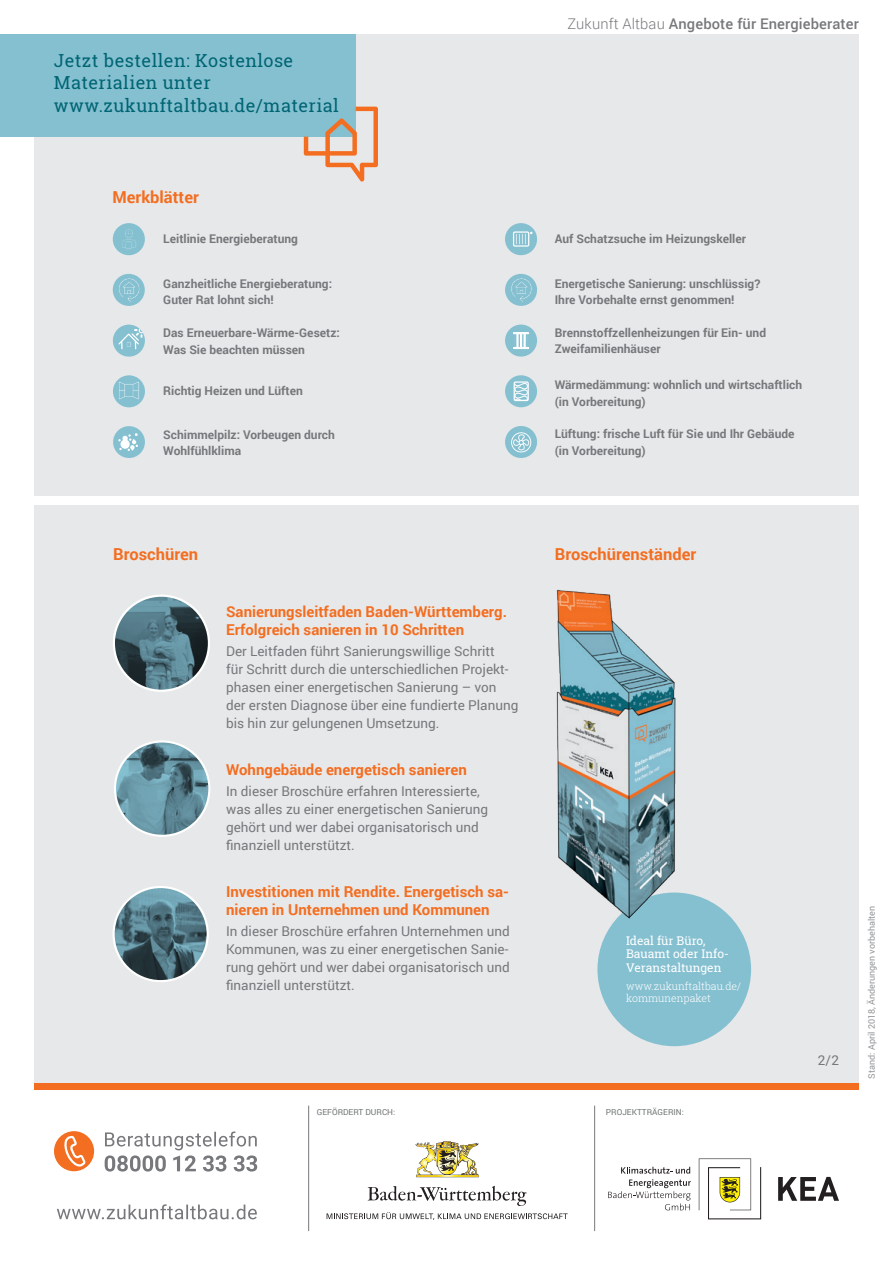
<style>
.page{position:relative;width:893px;height:1263px;background:#fff}
.page>*{position:absolute;margin:0;border:0;box-sizing:border-box;transform-origin:0 0}
.t1{font:18px/22.5px "Roboto Slab";letter-spacing:.025em;color:#006573}
.t2{font:700 16.5px "Roboto";color:#f36e21}
.t3{font:700 15px/18px "Roboto";color:#f36e21}
.t4{font:500 14.7px "Roboto";letter-spacing:.01em;color:#76787b}
.t5{font:13.5px/18px "Roboto";color:#76787b}
.t6{font:700 12px/16.5px "Roboto";color:#76787b}
.t7{font:12px/13.5px "Roboto Slab";color:#fff}
.t8{font:300 10.5px/12px "Roboto Slab";color:#fff}
.t9{font:9px "Roboto";color:#939598}
.t10{font:8.25px "Roboto";color:#717576}
.s1{font-weight:300}
</style>
<div class="page">
<div style="left:34px;top:34px;width:825px;height:1056px;background:#e7e8e9"></div>
<div style="left:34px;top:1083px;width:825px;height:7px;background:#f36e21"></div>
<div style="left:0;top:496px;width:893px;height:9px;background:#fff"></div>
<div style="left:0;top:34px;width:355px;height:102px;background:#85c0d1"></div>
<svg style="left:368px;top:1186px;width:159px;height:20px"></svg>
<svg style="left:327px;top:1212px;width:241px;height:8px"></svg>
<img style="left:415px;top:1141px;width:64px;height:36px">
<svg style="left:105px;top:1131px;width:152px;height:40px"></svg>
<svg style="left:54px;top:1131px;width:40px;height:40px"></svg>
<svg style="left:57px;top:1204px;width:200px;height:15px"></svg>
<hr style="left:594px;top:1106px;width:1px;height:125px;background:#76787b">
<hr style="left:308px;top:1106px;width:1px;height:125px;background:#76787b">
<svg style="left:699px;top:1158px;width:62px;height:61px"></svg>
<svg style="left:778px;top:1177px;width:61px;height:24px"></svg>
<svg style="left:621px;top:1167px;width:69px;height:6px"></svg>
<svg style="left:608px;top:1179px;width:83px;height:31px"></svg>
<img style="left:114px;top:887px;width:92px;height:94px">
<div style="left:113px;top:886px;width:96px;height:96px;border:2px solid #fff;border-radius:50%"></div>
<img style="left:114px;top:597px;width:95px;height:92px">
<div style="left:113px;top:594px;width:97px;height:98px;border:2px solid #fff;border-radius:50%"></div>
<img style="left:117px;top:743px;width:92px;height:91px">
<div style="left:114px;top:740px;width:96px;height:97px;border:2px solid #fff;border-radius:50%"></div>
<div style="left:113px;top:223px;width:32px;height:32px;background:#85c0d1;border-radius:50%"></div>
<svg style="left:122px;top:229px;width:14px;height:20px"></svg>
<div style="left:113px;top:274px;width:32px;height:32px;background:#85c0d1;border-radius:50%"></div>
<svg style="left:119px;top:278px;width:21px;height:24px"></svg>
<div style="left:113px;top:325px;width:32px;height:32px;background:#85c0d1;border-radius:50%"></div>
<svg style="left:117px;top:328px;width:27px;height:21px"></svg>
<div style="left:113px;top:375px;width:32px;height:32px;background:#85c0d1;border-radius:50%"></div>
<svg style="left:119px;top:382px;width:20px;height:17px"></svg>
<div style="left:113px;top:426px;width:32px;height:32px;background:#85c0d1;border-radius:50%"></div>
<svg style="left:118px;top:433px;width:20px;height:18px"></svg>
<div style="left:505px;top:223px;width:32px;height:32px;background:#85c0d1;border-radius:50%"></div>
<div style="left:513px;top:231px;width:16px;height:16px;border:1px solid #fff"></div>
<svg style="left:516px;top:232px;width:16px;height:13px"></svg>
<div style="left:505px;top:274px;width:32px;height:32px;background:#85c0d1;border-radius:50%"></div>
<svg style="left:511px;top:278px;width:21px;height:24px"></svg>
<div style="left:505px;top:325px;width:32px;height:32px;background:#85c0d1;border-radius:50%"></div>
<svg style="left:513px;top:332px;width:16px;height:17px"></svg>
<svg style="left:14px;top:60px;width:364px;height:122px"></svg>
<div style="left:597px;top:892px;width:154px;height:154px;background:#85c0d1;border-radius:50%"></div>
<img style="left:556px;top:589px;width:145px;height:333px">
<div style="left:505px;top:426px;width:32px;height:32px;background:#85c0d1;border-radius:50%"></div>
<svg style="left:511px;top:432px;width:20px;height:20px"></svg>
<div style="left:505px;top:375px;width:32px;height:32px;background:#85c0d1;border-radius:50%"></div>
<div style="left:514px;top:381px;width:15px;height:20px;border:1px solid #fff"></div>
<svg style="left:514px;top:382px;width:14px;height:19px"></svg>
<h1 class="t1" style="left:54px;top:49px;width:287px">Jetzt bestellen: Kostenlose<br>Materialien unter www.zukunftaltbau.de/material</h1>
<p class="t2" style="left:112px;top:186px;width:88px">Merkblätter</p>
<p class="t6" style="left:163px;top:230px;width:136px">Leitlinie Energieberatung</p>
<p class="t6" style="left:163px;top:275px;width:170px">Ganzheitliche Energieberatung:<br>Guter Rat lohnt sich!</p>
<p class="t6" style="left:163px;top:324px;width:178px">Das Erneuerbare-Wärme-Gesetz:<br>Was Sie beachten müssen</p>
<p class="t6" style="left:163px;top:382px;width:141px">Richtig Heizen und Lüften</p>
<p class="t6" style="left:163px;top:426px;width:173px">Schimmelpilz: Vorbeugen durch<br>Wohlfühlklima</p>
<p class="t4" style="left:567px;top:14px;width:293px"><span class="s1">Zukunft Altbau</span> Angebote für Energieberater</p>
<p class="t6" style="left:555px;top:230px;width:193px">Auf Schatzsuche im Heizungskeller</p>
<p class="t6" style="left:555px;top:274px;width:207px">Energetische Sanierung: unschlüssig?<br>Ihre Vorbehalte ernst genommen!</p>
<p class="t6" style="left:555px;top:324px;width:213px">Brennstoffzellenheizungen für Ein- und<br>Zweifamilienhäuser</p>
<p class="t6" style="left:555px;top:376px;width:249px">Wärmedämmung: wohnlich und wirtschaftlich (in Vorbereitung)</p>
<p class="t6" style="left:555px;top:425px;width:241px">Lüftung: frische Luft für Sie und Ihr Gebäude (in Vorbereitung)</p>
<p class="t2" style="left:113px;top:542px;width:87px">Broschüren</p>
<p class="t2" style="left:555px;top:542px;width:143px">Broschürenständer</p>
<p class="t3" style="left:226px;top:602px;width:282px">Sanierungsleitfaden Baden-Württemberg.<br>Erfolgreich sanieren in 10 Schritten</p>
<p class="t5" style="left:226px;top:642px;width:294px">Der Leitfaden führt Sanierungswillige Schritt<br>für Schritt durch die unterschiedlichen Projekt&shy;phasen einer energetischen Sanierung – von der ersten Diagnose über eine fundierte Planung bis hin zur gelungenen Umsetzung.</p>
<p class="t3" style="left:226px;top:759px;width:242px">Wohngebäude energetisch sanieren</p>
<p class="t5" style="left:226px;top:781px;width:264px">In dieser Broschüre erfahren Interessierte, was alles zu einer energetischen Sanierung gehört und wer dabei organisatorisch und finanziell unterstützt.</p>
<p class="t3" style="left:226px;top:882px;width:284px">Investitionen mit Rendite. Energetisch sa&shy;nieren in Unternehmen und Kommunen</p>
<p class="t5" style="left:226px;top:921px;width:285px;text-align:justify">In dieser Broschüre erfahren Unternehmen und Kommunen, was zu einer energetischen Sanie&shy;rung gehört und wer dabei organisatorisch und finanziell unterstützt.</p>
<p class="t7" style="left:626px;top:934px;width:104px">Ideal für Büro,<br>Bauamt oder Info-<br>Veranstaltungen</p>
<p class="t8" style="left:626px;top:980px;width:117px">www.zukunftaltbau.de/ kommunenpaket</p>
<p class="t10" style="left:317px;top:1106px;width:80px">GEFÖRDERT DURCH:</p>
<p class="t10" style="left:606px;top:1106px;width:79px">PROJEKTTRÄGERIN:</p>
<p class="t5" style="left:818px;top:1050px;width:23px">2/2</p>
<p class="t9" style="left:865px;top:1079px;width:174px;rotate:-90deg">Stand: April 2018, Änderungen vorbehalten</p>
</div>
